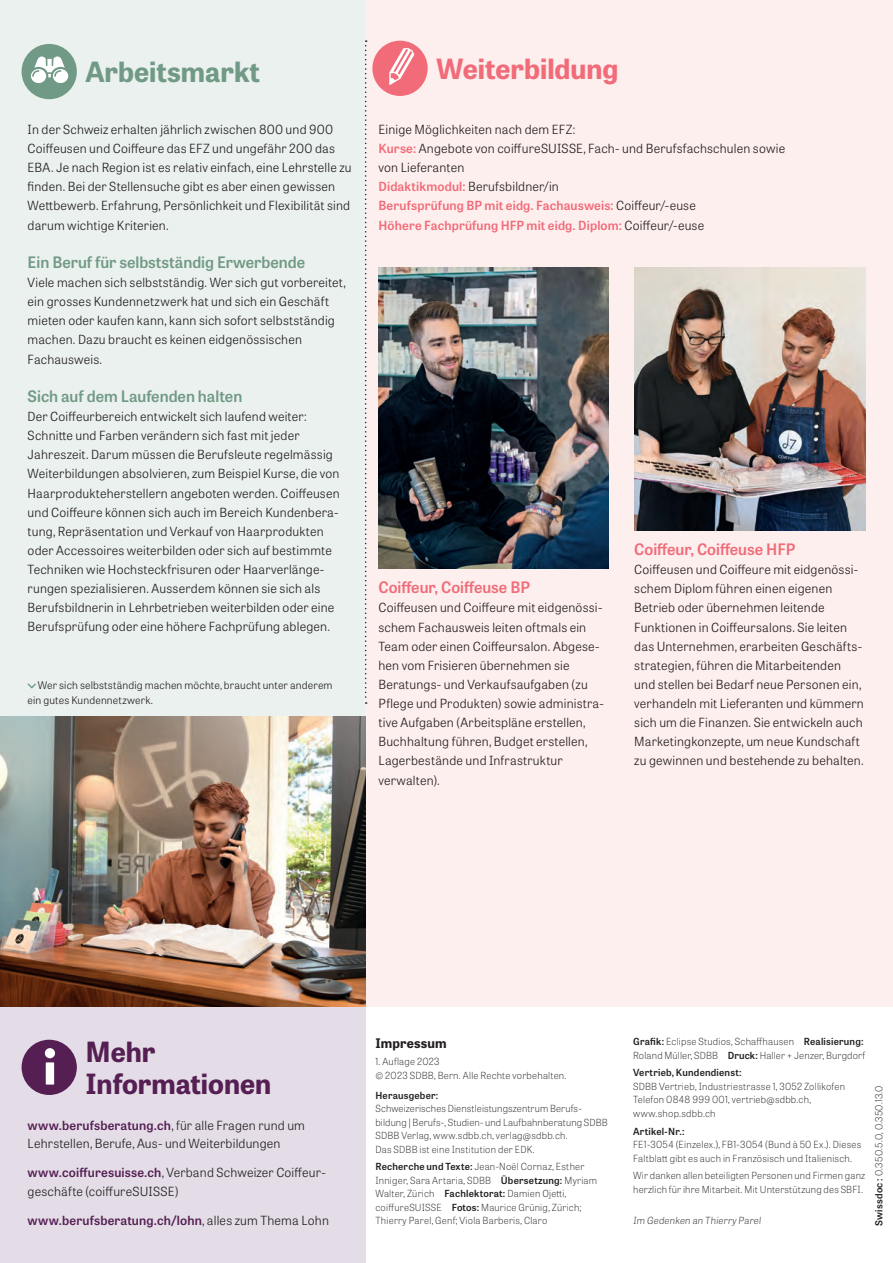
<style>
.page{position:relative;width:893px;height:1263px;background:#fff}
.page>*{position:absolute;margin:0;border:0;box-sizing:border-box;transform-origin:0 0}
.t1{font:700 27.75px/32px "Tablet Gothic";color:#551f54}
.t2{font:700 27.75px "Tablet Gothic";color:#f16b79}
.t3{font:700 27.75px "Tablet Gothic";color:#719a86}
.t4{font:600 15.75px "Tablet Gothic";color:#719a86}
.t5{font:600 15.75px "Tablet Gothic";color:#f16b79}
.t6{font:700 13.2px "Tablet Gothic";letter-spacing:.015em;color:#231f20}
.t7{font:300 12.6px/19.2px "Tablet Gothic";letter-spacing:.015em;color:#231f20}
.t8{font:600 12.6px "Tablet Gothic";letter-spacing:.015em;color:#551f54}
.t9{font:300 10.5px/14.4px "Tablet Gothic";letter-spacing:.015em;color:#231f20}
.t10{font:100 9.75px/13.5px "Tablet Gothic";letter-spacing:.02em;color:#231f20}
.t11{font:600 9.75px "Tablet Gothic";letter-spacing:.02em;color:#231f20}
.s1{font-weight:600;color:#f16b79}
.s2{font-weight:600;color:#551f54}
.s3{font-weight:300;color:#231f20}
.s4{font-weight:600}
</style>
<div class="page">
<div style="left:0;top:0;width:366px;height:953px;background:#ebf1ee"></div>
<div style="left:366px;top:0;width:527px;height:1006px;background:#fdefed"></div>
<div style="left:0;top:953px;width:366px;height:310px;background:#e4dde7"></div>
<div style="left:372px;top:41px;width:56px;height:55px;background:#f16b79;border-radius:50%"></div>
<svg style="left:389px;top:48px;width:25px;height:37px"></svg>
<div style="left:22px;top:44px;width:55px;height:55px;background:#719a86;border-radius:50%"></div>
<svg style="left:31px;top:56px;width:37px;height:27px"></svg>
<div style="left:22px;top:1040px;width:55px;height:55px;background:#551f54;border-radius:50%"></div>
<div style="left:46px;top:1062px;width:8px;height:22px;background:#fff"></div>
<div style="left:45px;top:1048px;width:10px;height:10px;background:#fff;border-radius:50%"></div>
<svg style="left:365px;top:40px;width:2px;height:664px"></svg>
<img style="left:378px;top:268px;width:231px;height:300px">
<img style="left:634px;top:268px;width:231px;height:262px">
<img style="left:0;top:716px;width:366px;height:290px">
<svg style="left:28px;top:683px;width:8px;height:5px"></svg>
<h1 class="t3" style="left:85px;top:53px;width:176px">Arbeitsmarkt</h1>
<p class="t7" style="left:28px;top:119px;width:325px">In der Schweiz erhalten jährlich zwischen 800 und 900<br>Coiffeusen und Coiffeure das EFZ und ungefähr 200 das EBA. Je nach Region ist es relativ einfach, eine Lehrstelle zu finden. Bei der Stellensuche gibt es aber einen gewissen Wettbewerb. Erfahrung, Persönlichkeit und Flexibilität sind darum wichtige Kriterien.</p>
<p class="t4" style="left:28px;top:251px;width:279px">Ein Beruf für selbstständig Erwerbende</p>
<p class="t7" style="left:28px;top:272px;width:319px">Viele machen sich selbstständig. Wer sich gut vorbereitet, ein grosses Kundennetzwerk hat und sich ein Geschäft mieten oder kaufen kann, kann sich sofort selbstständig machen. Dazu braucht es keinen eidgenössischen Fachausweis.</p>
<p class="t4" style="left:28px;top:385px;width:216px">Sich auf dem Laufenden halten</p>
<p class="t7" style="left:28px;top:406px;width:314px">Der Coiffeurbereich entwickelt sich laufend weiter:<br>Schnitte und Farben verändern sich fast mit jeder Jahreszeit. Darum müssen die Berufsleute regelmässig Weiterbildungen absolvieren, zum Beispiel Kurse, die von Haarprodukteherstellern angeboten werden. Coiffeusen und Coiffeure können sich auch im Bereich Kundenbera&shy;tung, Repräsentation und Verkauf von Haarprodukten oder Accessoires weiterbilden oder sich auf bestimmte Techniken wie Hochsteckfrisuren oder Haarverlänge&shy;rungen spezialisieren. Ausserdem können sie sich als Berufsbildnerin in Lehrbetrieben weiterbilden oder eine Berufsprüfung oder eine höhere Fachprüfung ablegen.</p>
<p class="t9" style="left:28px;top:678px;width:306px;text-indent:10px">Wer sich selbstständig machen möchte, braucht unter anderem ein gutes Kundennetzwerk.</p>
<h1 class="t2" style="left:436px;top:49px;width:184px">Weiterbildung</h1>
<p class="t7" style="left:378px;top:119px;width:408px">Einige Möglichkeiten nach dem EFZ:<br><span class="s1">Kurse:</span> Angebote von coiffureSUISSE, Fach- und Berufsfachschulen sowie von Lieferanten<br><span class="s1">Didaktikmodul:</span> Berufsbildner/in<br><span class="s1">Berufsprüfung BP mit eidg. Fachausweis:</span> Coiffeur/-euse<br><span class="s1">Höhere Fachprüfung HFP mit eidg. Diplom:</span> Coiffeur/-euse</p>
<p class="t5" style="left:378px;top:576px;width:153px">Coiffeur, Coiffeuse BP</p>
<p class="t7" style="left:378px;top:598px;width:227px">Coiffeusen und Coiffeure mit eidgenössi&shy;schem Fachausweis leiten oftmals ein Team oder einen Coiffeursalon. Abgese&shy;hen vom Frisieren übernehmen sie Beratungs- und Verkaufsaufgaben (zu Pflege und Produkten) sowie administra&shy;tive Aufgaben (Arbeitspläne erstellen, Buchhaltung führen, Budget erstellen, Lagerbestände und Infrastruktur verwalten).</p>
<p class="t5" style="left:634px;top:538px;width:163px">Coiffeur, Coiffeuse HFP</p>
<p class="t7" style="left:634px;top:559px;width:231px">Coiffeusen und Coiffeure mit eidgenössi&shy;schem Diplom führen einen eigenen Betrieb oder übernehmen leitende Funktionen in Coiffeursalons. Sie leiten das Unternehmen, erarbeiten Geschäfts&shy;strategien, führen die Mitarbeitenden und stellen bei Bedarf neue Personen ein, verhandeln mit Lieferanten und kümmern sich um die Finanzen. Sie entwickeln auch Marketingkonzepte, um neue Kundschaft zu gewinnen und bestehende zu behalten.</p>
<h1 class="t1" style="left:85px;top:1035px;width:187px">Mehr<br>Informationen</h1>
<p class="t7" style="left:28px;top:1115px;width:279px;line-height:18.5px"><span class="s2">www.berufsberatung.ch</span>, für alle Fragen rund um<br>Lehrstellen, Berufe, Aus- und Weiterbildungen</p>
<p class="t7" style="left:28px;top:1163px;width:300px;line-height:18.5px"><span class="s2">www.coiffuresuisse.ch</span>, Verband Schweizer Coiffeur&shy;geschäfte (coiffureSUISSE)</p>
<p class="t8" style="left:28px;top:1211px;width:303px">www.berufsberatung.ch/lohn<span class="s3">, alles zum Thema Lohn</span></p>
<p class="t6" style="left:375px;top:1033px;width:73px">Impressum</p>
<p class="t10" style="left:375px;top:1055px;width:193px">1. Auflage 2023<br>© 2023 SDBB, Bern. Alle Rechte vorbehalten.</p>
<p class="t11" style="left:375px;top:1088px;width:64px">Herausgeber:</p>
<p class="t10" style="left:375px;top:1101px;width:234px">Schweizerisches Dienstleistungszentrum Berufs&shy;bildung | Berufs-, Studien- und Laufbahnberatung SDBB SDBB Verlag, www.sdbb.ch, verlag@sdbb.ch.<br>Das SDBB ist eine Institution der EDK.</p>
<p class="t10" style="left:375px;top:1160px;width:223px"><span class="s4">Recherche und Texte:</span> Jean-Noël Cornaz, Esther Inniger, Sara Artaria, SDBB <span class="s4">Übersetzung:</span> Myriam Walter, Zürich <span class="s4">Fachlektorat:</span> Damien Ojetti, coiffureSUISSE <span class="s4">Fotos:</span> Maurice Grünig, Zürich; Thierry Parel, Genf; Viola Barberis, Claro</p>
<p class="t10" style="left:633px;top:1034px;width:234px"><span class="s4">Grafik:</span> Eclipse Studios, Schaffhausen <span class="s4">Realisierung:<br></span>Roland Müller, SDBB <span class="s4">Druck:</span> Haller + Jenzer, Burgdorf</p>
<p class="t11" style="left:633px;top:1066px;width:110px">Vertrieb, Kundendienst:</p>
<p class="t10" style="left:633px;top:1079px;width:213px">SDBB Vertrieb, Industriestrasse 1, 3052 Zollikofen<br>Telefon 0848 999 001, vertrieb@sdbb.ch, www.shop.sdbb.ch</p>
<p class="t11" style="left:633px;top:1124px;width:53px">Artikel-Nr.:</p>
<p class="t10" style="left:633px;top:1137px;width:230px">FE1-3054 (Einzelex.), FB1-3054 (Bund à 50 Ex.). Dieses<br>Faltblatt gibt es auch in Französisch und Italienisch.</p>
<p class="t10" style="left:633px;top:1169px;width:234px">Wir danken allen beteiligten Personen und Firmen ganz herzlich für ihre Mitarbeit. Mit Unterstützung des SBFI.</p>
<p class="t10" style="left:633px;top:1213px;width:131px">Im Gedenken an Thierry Parel</p>
<p class="t10" style="left:872px;top:1226px;width:142px;rotate:-90deg"><span class="s4">Swissdoc :</span> 0.350.5.0, 0.350.13.0</p>
</div>
